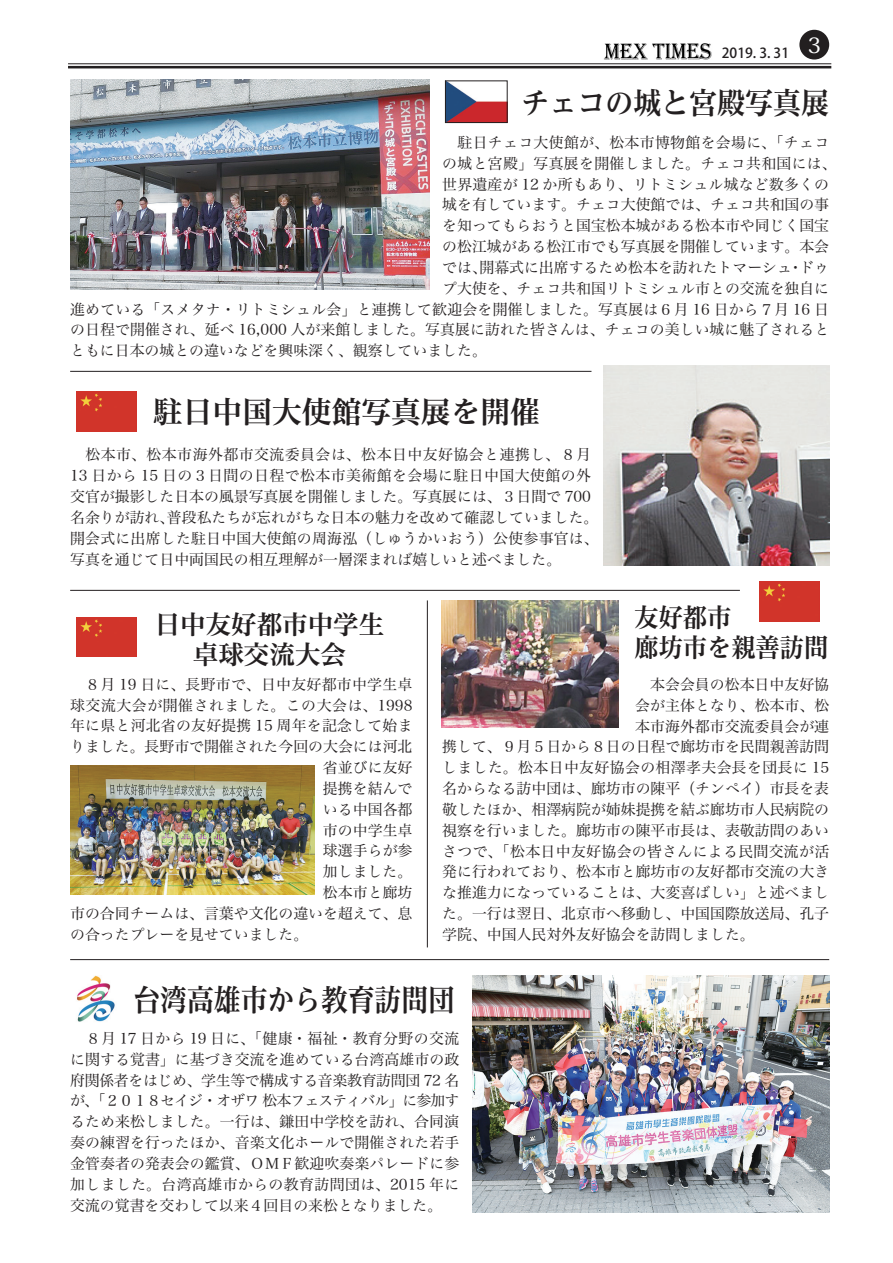
<style>
.page{position:relative;width:893px;height:1263px;background:#fff}
.page>*{position:absolute;margin:0;border:0;box-sizing:border-box;transform-origin:0 0}
.t1{font:700 29.7px "Reim Pro";color:#231f20}
.t2{font:700 29.7px "Reim Pro";color:#231f20;scale:.9 1}
.t3{font:700 29.7px "Reim Pro";color:#231f20;scale:.94 1}
.t4{font:700 25.5px/29.7px "Reim Pro";color:#231f20;text-align:center}
.t5{font:700 25.5px/29.7px "Reim Pro";color:#231f20;scale:.95 1}
.t6{font:14.85px/20.9px "Hiragino Serif Pr 6 N W3";color:#231f20}
.t7{font:14.85px "Hiragino Serif Pr 6 N W3";letter-spacing:.02em;color:#231f20}
.t8{font:14.85px "Hiragino Serif Pr 6 N W3";letter-spacing:.025em;color:#231f20}
.t9{font:14.85px "Hiragino Serif Pr 6 N W3";letter-spacing:.04em;color:#231f20}
.t10{font:500 13.8px "Koz Go Pr 6 N";color:#231f20}
</style>
<div class="page">
<div style="left:799px;top:30px;width:30px;height:30px;background:#231f20;border-radius:50%"></div>
<img style="left:604px;top:44px;width:108px;height:15px">
<img style="left:70px;top:80px;width:359px;height:209px">
<img style="left:604px;top:366px;width:225px;height:200px">
<img style="left:472px;top:976px;width:357px;height:236px">
<img style="left:70px;top:766px;width:244px;height:129px">
<img style="left:441px;top:600px;width:177px;height:127px">
<img style="left:77px;top:976px;width:38px;height:46px">
<div style="left:760px;top:581px;width:59px;height:40px;background:#d1342a"></div>
<div style="left:77px;top:392px;width:60px;height:39px;background:#d1342a"></div>
<div style="left:77px;top:617px;width:60px;height:40px;background:#d1342a"></div>
<img style="left:447px;top:83px;width:58px;height:38px">
<div style="left:445px;top:81px;width:62px;height:42px;border:1px solid #231f20"></div>
<hr style="left:68px;top:63px;width:763px;height:1px;background:#231f20">
<hr style="left:68px;top:66px;width:763px;height:2px;background:#231f20">
<hr style="left:70px;top:371px;width:521px;height:1px;background:#231f20">
<hr style="left:70px;top:590px;width:670px;height:1px;background:#231f20">
<hr style="left:70px;top:959px;width:759px;height:1px;background:#231f20">
<hr style="left:427px;top:600px;width:1px;height:347px;background:#231f20">
<p class="t10" style="left:722px;top:45px;width:101px">2019. 3. 31 <sup>3</sup></p>
<h1 class="t3" style="left:521px;top:78px;width:329px">チェコの城と宮殿写真展</h1>
<p class="t8" style="left:442px;top:130px;width:389px">　駐日チェコ大使館が、松本市博物館を会場に、「チェコ</p>
<p class="t7" style="left:442px;top:150px;width:396px">の城と宮殿」写真展を開催しました。チェコ共和国には、</p>
<p class="t6" style="left:442px;top:172px;width:388px">世界遺産が 12 か所もあり、リトミシュル城など数多くの</p>
<p class="t6" style="left:442px;top:193px;width:388px">城を有しています。チェコ大使館では、チェコ共和国の事</p>
<p class="t6" style="left:442px;top:214px;width:388px">を知ってもらおうと国宝松本城がある松本市や同じく国宝</p>
<p class="t6" style="left:442px;top:235px;width:388px">の松江城がある松江市でも写真展を開催しています。本会</p>
<p class="t6" style="left:442px;top:256px;width:388px">では、開幕式に出席するため松本を訪れたトマーシュ・ドゥ</p>
<p class="t6" style="left:442px;top:276px;width:388px">プ大使を、チェコ共和国リトミシュル市との交流を独自に</p>
<p class="t6" style="left:70px;top:297px;width:760px">進めている「スメタナ・リトミシュル会」と連携して歓迎会を開催しました。写真展は６月 16 日から７月 16 日</p>
<p class="t6" style="left:70px;top:318px;width:761px">の日程で開催され、延べ 16,000 人が来館しました。写真展に訪れた皆さんは、チェコの美しい城に魅了されると</p>
<p class="t6" style="left:70px;top:339px;width:418px">ともに日本の城との違いなどを興味深く、観察していました。</p>
<h1 class="t1" style="left:153px;top:388px;width:388px">駐日中国大使館写真展を開催</h1>
<p class="t6" style="left:70px;top:443px;width:530px">　松本市、松本市海外都市交流委員会は、松本日中友好協会と連携し、８月13 日から 15 日の３日間の日程で松本市美術館を会場に駐日中国大使館の外交官が撮影した日本の風景写真展を開催しました。写真展には、３日間で 700名余りが訪れ、普段私たちが忘れがちな日本の魅力を改めて確認していました。開会式に出席した駐日中国大使館の周海泓（しゅうかいおう）公使参事官は、写真を通じて日中両国民の相互理解が一層深まれば嬉しいと述べました。</p>
<h2 class="t4" style="left:155px;top:609px;width:231px">日中友好都市中学生卓球交流大会</h2>
<h2 class="t5" style="left:634px;top:603px;width:206px">友好都市<br>廊坊市を親善訪問</h2>
<p class="t7" style="left:70px;top:671px;width:344px">　８月 19 日に、長野市で、日中友好都市中学生卓</p>
<p class="t9" style="left:70px;top:692px;width:344px">球交流大会が開催されました。この大会は、1998</p>
<p class="t6" style="left:70px;top:714px;width:344px">年に県と河北省の友好提携 15 周年を記念して始ま</p>
<p class="t6" style="left:70px;top:735px;width:344px">りました。長野市で開催された今回の大会には河北</p>
<p class="t6" style="left:323px;top:756px;width:91px">省並びに友好</p>
<p class="t6" style="left:323px;top:776px;width:91px">提携を結んで</p>
<p class="t6" style="left:323px;top:797px;width:91px">いる中国各都</p>
<p class="t6" style="left:323px;top:818px;width:91px">市の中学生卓</p>
<p class="t6" style="left:323px;top:839px;width:91px">球選手らが参</p>
<p class="t6" style="left:323px;top:860px;width:91px">加しました。</p>
<p class="t6" style="left:323px;top:881px;width:91px">松本市と廊坊</p>
<p class="t6" style="left:70px;top:901px;width:344px">市の合同チームは、言葉や文化の違いを超えて、息</p>
<p class="t6" style="left:70px;top:922px;width:240px">の合ったプレーを見せていました。</p>
<p class="t6" style="left:635px;top:672px;width:195px">　本会会員の松本日中友好協</p>
<p class="t6" style="left:635px;top:693px;width:195px">会が主体となり、松本市、松</p>
<p class="t6" style="left:635px;top:714px;width:195px">本市海外都市交流委員会が連</p>
<p class="t6" style="left:442px;top:735px;width:388px">携して、９月５日から８日の日程で廊坊市を民間親善訪問</p>
<p class="t8" style="left:442px;top:755px;width:388px">しました。松本日中友好協会の相澤孝夫会長を団長に 15</p>
<p class="t6" style="left:442px;top:777px;width:388px">名からなる訪中団は、廊坊市の陳平（チンペイ）市長を表</p>
<p class="t6" style="left:442px;top:797px;width:388px">敬したほか、相澤病院が姉妹提携を結ぶ廊坊市人民病院の</p>
<p class="t6" style="left:442px;top:818px;width:388px">視察を行いました。廊坊市の陳平市長は、表敬訪問のあい</p>
<p class="t7" style="left:442px;top:838px;width:389px">さつで、「松本日中友好協会の皆さんによる民間交流が活</p>
<p class="t6" style="left:442px;top:860px;width:388px">発に行われており、松本市と廊坊市の友好都市交流の大き</p>
<p class="t6" style="left:442px;top:881px;width:388px">な推進力になっていることは、大変喜ばしい」と述べまし</p>
<p class="t6" style="left:442px;top:902px;width:388px">た。一行は翌日、北京市へ移動し、中国国際放送局、孔子</p>
<p class="t6" style="left:442px;top:922px;width:314px">学院、中国人民対外友好協会を訪問しました。</p>
<h1 class="t2" style="left:134px;top:976px;width:359px">台湾高雄市から教育訪問団</h1>
<p class="t6" style="left:70px;top:1026px;width:391px;text-align:justify">　８月 17 日から 19 日に、「健康・福祉・教育分野の交流に関する覚書」に基づき交流を進めている台湾高雄市の政府関係者をはじめ、学生等で構成する音楽教育訪問団 72 名が、「２０１８セイジ・オザワ 松本フェスティバル」に参加するため来松しました。一行は、鎌田中学校を訪れ、合同演奏の練習を行ったほか、音楽文化ホールで開催された若手金管奏者の発表会の鑑賞、ＯＭＦ歓迎吹奏楽パレードに参加しました。台湾高雄市からの教育訪問団は、2015 年に交流の覚書を交わして以来４回目の来松となりました。</p>
</div>
